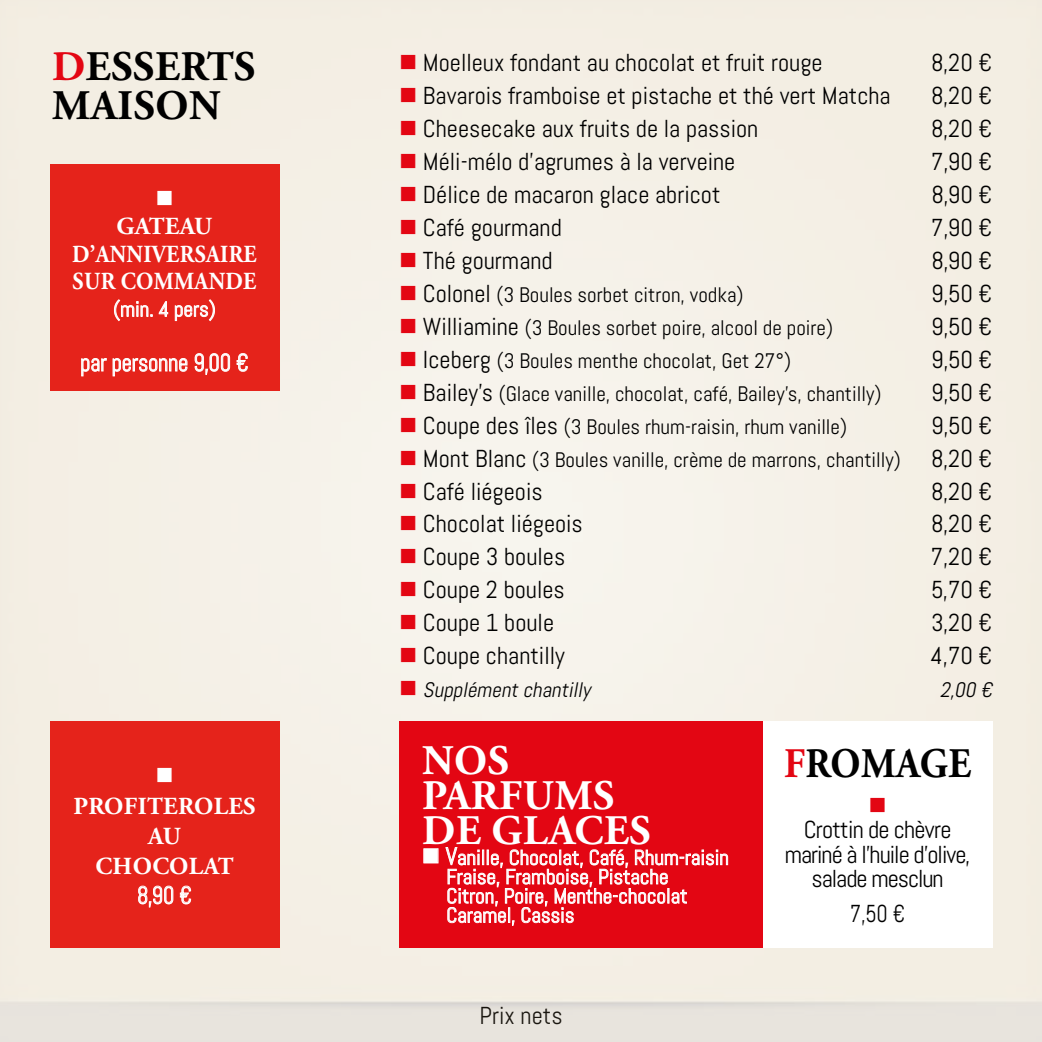
<style>
.page{position:relative;width:1042px;height:1042px;background:#f4f0e5}
.page>*{position:absolute;margin:0;border:0;box-sizing:border-box;transform-origin:0 0}
.t1{font:700 42px/35px "Adobe Garamond Pro";letter-spacing:.015em;color:#fff}
.t2{font:700 42px/38.5px "Adobe Garamond Pro";letter-spacing:.015em;color:#000}
.t3{font:700 42px "Adobe Garamond Pro";letter-spacing:.015em;color:#000;scale:.91 1}
.t4{font:24.5px "Abel";color:#000}
.t5{font:700 24.5px/27.3px "Adobe Garamond Pro";letter-spacing:.015em;color:#fff;text-align:center}
.t6{font:24.5px/24.5px "Abel";letter-spacing:-.04em;color:#000;text-align:center}
.t7{font:24.5px "Abel";color:#fff;scale:.9 1}
.t8{font:24.5px "Abel";color:#000;scale:.9 1}
.t9{font:24.5px "Wingdings";color:#fff}
.t10{font:24.5px "Wingdings";color:#e30613}
.t11{font:21px "Abel";color:#000}
.t12{font:21px/19.2px "Abel";color:#fff}
.t13{font:italic 21px "Abel";color:#000}
.s1{color:#e30613}
.s2{font-size:24.5px}
</style>
<div class="page">
<div style="left:50px;top:164px;width:229px;height:226px;background:#e5231b"></div>
<div style="left:50px;top:721px;width:229px;height:226px;background:#e5231b"></div>
<div style="left:763px;top:721px;width:229px;height:226px;background:#fff"></div>
<svg style="left:114px;top:299px;width:101px;height:23px"></svg>
<svg style="left:81px;top:358px;width:107px;height:19px"></svg>
<svg style="left:194px;top:353px;width:54px;height:22px"></svg>
<svg style="left:138px;top:885px;width:54px;height:23px"></svg>
<div style="left:399px;top:721px;width:364px;height:226px;background:#e30613"></div>
<svg style="left:445px;top:847px;width:283px;height:79px"></svg>
<h1 class="t2" style="left:52px;top:48px;width:205px"><span class="s1">D</span>ESSERTS<br>MAISON</h1>
<p class="t9" style="left:155px;top:185px;width:20px">■</p>
<p class="t5" style="left:72px;top:213px;width:186px">GATEAU<br>D’ANNIVERSAIRE<br>SUR COMMANDE</p>
<p class="t12" style="left:113px;top:299px;width:104px">(min. 4 pers)</p>
<p class="t7" style="left:80px;top:347px;width:188px">par personne 9,00 €</p>
<p class="t9" style="left:155px;top:762px;width:20px">■</p>
<p class="t5" style="left:73px;top:791px;width:184px;line-height:29.9px">PROFITEROLES<br>AU<br>CHOCOLAT</p>
<p class="t7" style="left:137px;top:879px;width:62px">8,90 €</p>
<p class="t4" style="left:399px;top:47px;width:425px"><span class="s1">■</span> Moelleux fondant au chocolat et fruit rouge</p>
<p class="t4" style="left:931px;top:47px;width:63px">8,20 €</p>
<p class="t4" style="left:399px;top:80px;width:493px"><span class="s1">■</span> Bavarois framboise et pistache et thé vert Matcha</p>
<p class="t4" style="left:931px;top:80px;width:63px">8,20 €</p>
<p class="t4" style="left:399px;top:113px;width:361px"><span class="s1">■</span> Cheesecake aux fruits de la passion</p>
<p class="t4" style="left:931px;top:113px;width:63px">8,20 €</p>
<p class="t4" style="left:399px;top:146px;width:338px"><span class="s1">■</span> Méli-mélo d’agrumes à la verveine</p>
<p class="t4" style="left:931px;top:146px;width:63px">7,90 €</p>
<p class="t4" style="left:399px;top:179px;width:323px"><span class="s1">■</span> Délice de macaron glace abricot</p>
<p class="t4" style="left:931px;top:179px;width:62px">8,90 €</p>
<p class="t4" style="left:399px;top:212px;width:164px"><span class="s1">■</span> Café gourmand</p>
<p class="t4" style="left:931px;top:212px;width:63px">7,90 €</p>
<p class="t4" style="left:399px;top:245px;width:155px"><span class="s1">■</span> Thé gourmand</p>
<p class="t4" style="left:931px;top:245px;width:62px">8,90 €</p>
<p class="t11" style="left:399px;top:281px;width:346px"><span class="s1">■</span> <span class="s2">Colonel</span> (3 Boules sorbet citron, vodka)</p>
<p class="t4" style="left:931px;top:278px;width:63px">9,50 €</p>
<p class="t11" style="left:399px;top:314px;width:436px"><span class="s1">■</span> <span class="s2">Williamine</span> (3 Boules sorbet poire, alcool de poire)</p>
<p class="t4" style="left:931px;top:311px;width:63px">9,50 €</p>
<p class="t11" style="left:399px;top:347px;width:394px"><span class="s1">■</span> <span class="s2">Iceberg</span> (3 Boules menthe chocolat, Get 27°)</p>
<p class="t4" style="left:931px;top:344px;width:63px">9,50 €</p>
<p class="t11" style="left:399px;top:380px;width:484px"><span class="s1">■</span> <span class="s2">Bailey’s</span> (Glace vanille, chocolat, café, Bailey’s, chantilly)</p>
<p class="t4" style="left:931px;top:377px;width:63px">9,50 €</p>
<p class="t11" style="left:399px;top:413px;width:450px"><span class="s1">■</span> <span class="s2">Coupe des îles</span> (3 Boules rhum-raisin, rhum vanille)</p>
<p class="t4" style="left:931px;top:410px;width:63px">9,50 €</p>
<p class="t11" style="left:399px;top:446px;width:595px"><span class="s1">■</span> <span class="s2">Mont Blanc</span> (3 Boules vanille, crème de marrons, chantilly) <span class="s2">8,20 €</span></p>
<p class="t4" style="left:399px;top:475px;width:145px"><span class="s1">■</span> Café liégeois</p>
<p class="t4" style="left:931px;top:475px;width:63px">8,20 €</p>
<p class="t4" style="left:399px;top:508px;width:185px"><span class="s1">■</span> Chocolat liégeois</p>
<p class="t4" style="left:931px;top:508px;width:63px">8,20 €</p>
<p class="t4" style="left:399px;top:541px;width:168px"><span class="s1">■</span> Coupe 3 boules</p>
<p class="t4" style="left:930px;top:541px;width:64px">7,20 €</p>
<p class="t4" style="left:399px;top:574px;width:167px"><span class="s1">■</span> Coupe 2 boules</p>
<p class="t4" style="left:931px;top:574px;width:63px">5,70 €</p>
<p class="t4" style="left:399px;top:607px;width:157px"><span class="s1">■</span> Coupe 1 boule</p>
<p class="t4" style="left:931px;top:607px;width:63px">3,20 €</p>
<p class="t4" style="left:399px;top:640px;width:167px"><span class="s1">■</span> Coupe chantilly</p>
<p class="t4" style="left:930px;top:640px;width:63px">4,70 €</p>
<p class="t13" style="left:399px;top:676px;width:197px"><span class="s1">■</span> Supplémentchantilly</p>
<p class="t13" style="left:940px;top:676px;width:59px">2,00 €</p>
<h1 class="t1" style="left:422px;top:743px;width:230px">NOS<br>PARFUMS<br>DE GLACES</h1>
<p class="t12" style="left:446px;top:848px;width:284px;text-indent:-25px">■ <span class="s2">V</span>anille, Chocolat, Café, Rhum-raisin<br>Fraise, Framboise, Pistache<br>Citron, Poire, Menthe-chocolat<br>Caramel, Cassis</p>
<p class="t4" style="left:479px;top:1000px;width:85px">Prix nets</p>
<h1 class="t3" style="left:784px;top:739px;width:207px"><span class="s1">F</span>ROMAGE</h1>
<p class="t10" style="left:868px;top:792px;width:20px">■</p>
<p class="t6" style="left:784px;top:818px;width:187px">Crottin de chèvre mariné à l’huile d’olive, salade mesclun</p>
<p class="t8" style="left:850px;top:898px;width:63px">7,50 €</p>
</div>
